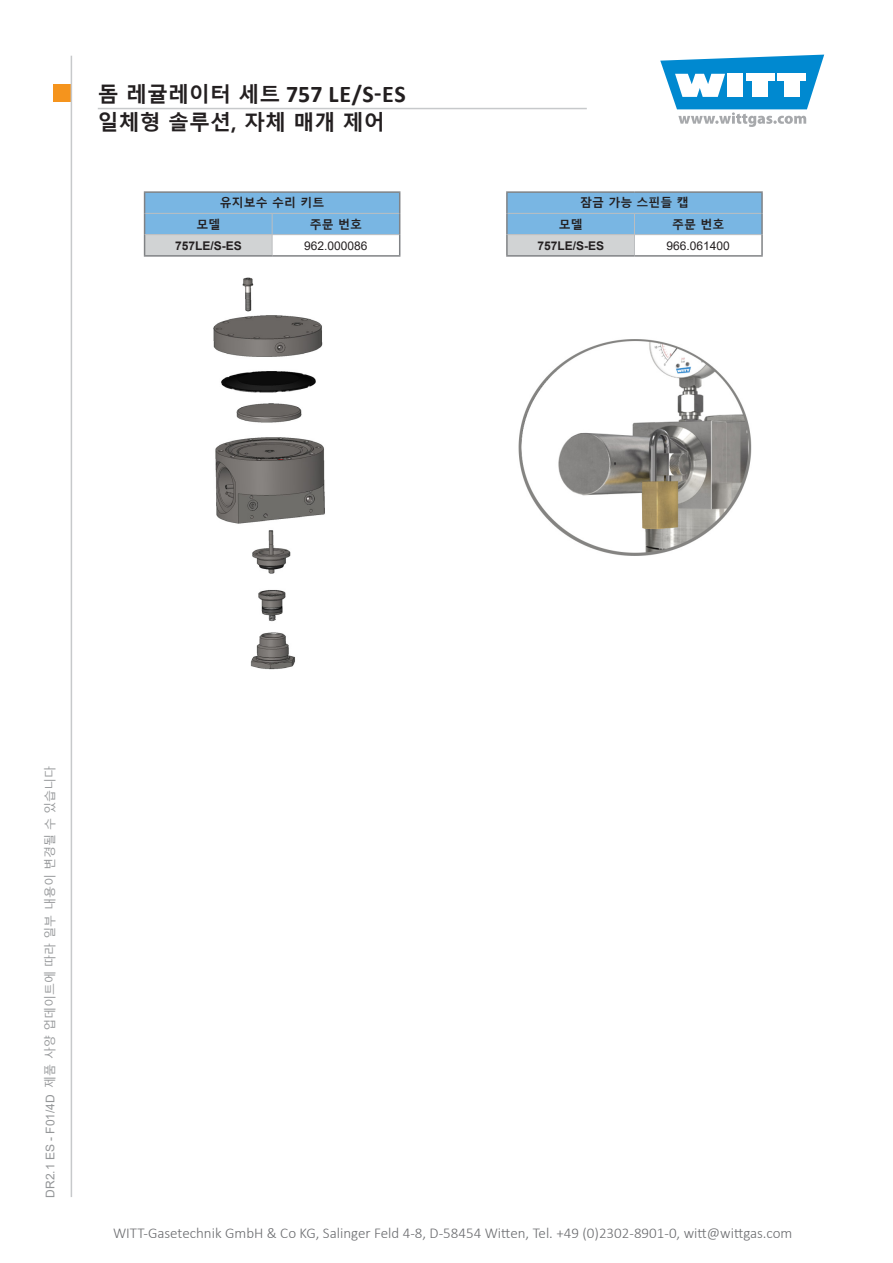
<style>
.page{position:relative;width:893px;height:1263px;background:#fff}
.page>*{position:absolute;margin:0;border:0;box-sizing:border-box;transform-origin:0 0}
.t1{font:700 24px "Calibri";letter-spacing:.015em;color:#231f20}
.t2{font:700 21px "Malgun Gothic";color:#231f20}
.t3{font:300 15px "Calibri";color:#6b6c6f}
.t4{font:12px "Malgun Gothic";color:#949698}
.Grundtext{font:700 12px "Malgun Gothic";color:#231f20}
.Grundtext-2{font:700 12px "Arial";color:#231f20}
.Grundtext-3{font:12px "Arial";color:#231f20}
.s1{font-family:"Malgun Gothic";font-size:21px}
.s2{font-family:"Arial"}
</style>
<div class="page">
<div style="left:53px;top:85px;width:17px;height:17px;background:#f5941d"></div>
<svg style="left:660px;top:55px;width:164px;height:72px"></svg>
<hr style="left:71px;top:56px;width:1px;height:1141px;background:#c7c9cb">
<hr style="left:98px;top:108px;width:489px;height:1px;background:#c7c9cb">
<hr style="left:144px;top:191px;width:128px;height:2px;background:#808285">
<hr style="left:272px;top:191px;width:128px;height:2px;background:#808285">
<hr style="left:144px;top:255px;width:128px;height:2px;background:#808285">
<hr style="left:272px;top:255px;width:128px;height:2px;background:#808285">
<svg style="left:144px;top:192px;width:256px;height:63px"></svg>
<img style="left:213px;top:277px;width:112px;height:393px">
<hr style="left:506px;top:191px;width:128px;height:2px;background:#808285">
<hr style="left:506px;top:193px;width:2px;height:20px;background:#808285">
<hr style="left:634px;top:191px;width:129px;height:2px;background:#808285">
<hr style="left:761px;top:193px;width:2px;height:20px;background:#808285">
<hr style="left:506px;top:213px;width:2px;height:22px;background:#808285">
<hr style="left:761px;top:213px;width:2px;height:22px;background:#808285">
<hr style="left:506px;top:235px;width:2px;height:20px;background:#808285">
<hr style="left:761px;top:235px;width:2px;height:20px;background:#808285">
<hr style="left:506px;top:255px;width:128px;height:2px;background:#808285">
<hr style="left:634px;top:255px;width:129px;height:2px;background:#808285">
<svg style="left:507px;top:192px;width:255px;height:63px"></svg>
<img style="left:518px;top:339px;width:234px;height:217px">
<h1 class="t1" style="left:98px;top:77px;width:310px"><span class="s1">돔 레귤레이터 세트</span> 757 LE/S-ES</h1>
<h2 class="t2" style="left:98px;top:110px;width:289px">일체형 솔루션, 자체 매개 제어</h2>
<p class="Grundtext" style="left:220px;top:196px;width:106px">유지보수 수리 키트</p>
<p class="Grundtext" style="left:196px;top:217px;width:25px">모델</p>
<p class="Grundtext" style="left:310px;top:217px;width:54px">주문 번호</p>
<p class="Grundtext-2" style="left:175px;top:237px;width:68px">757LE/S-ES</p>
<p class="Grundtext-3" style="left:304px;top:237px;width:65px">962.000086</p>
<p class="Grundtext" style="left:580px;top:196px;width:110px">잠금 가능 스핀들 캡</p>
<p class="Grundtext" style="left:559px;top:217px;width:25px">모델</p>
<p class="Grundtext" style="left:672px;top:217px;width:54px">주문 번호</p>
<p class="Grundtext-2" style="left:537px;top:237px;width:68px">757LE/S-ES</p>
<p class="Grundtext-3" style="left:666px;top:237px;width:65px">966.061400</p>
<p class="t4" style="left:43px;top:1197px;width:433px;rotate:-90deg"><span class="s2">DR2.1 ES - F01/4D</span> 제품 사양 업데이트에 따라 일부 내용이 변경될 수 있습니다</p>
<p class="t3" style="left:113px;top:1224px;width:681px">WITT-Gasetechnik GmbH &amp; Co KG, Salinger Feld 4-8, D-58454 Witten, Tel. +49 (0)2302-8901-0, witt@wittgas.com</p>
</div>
